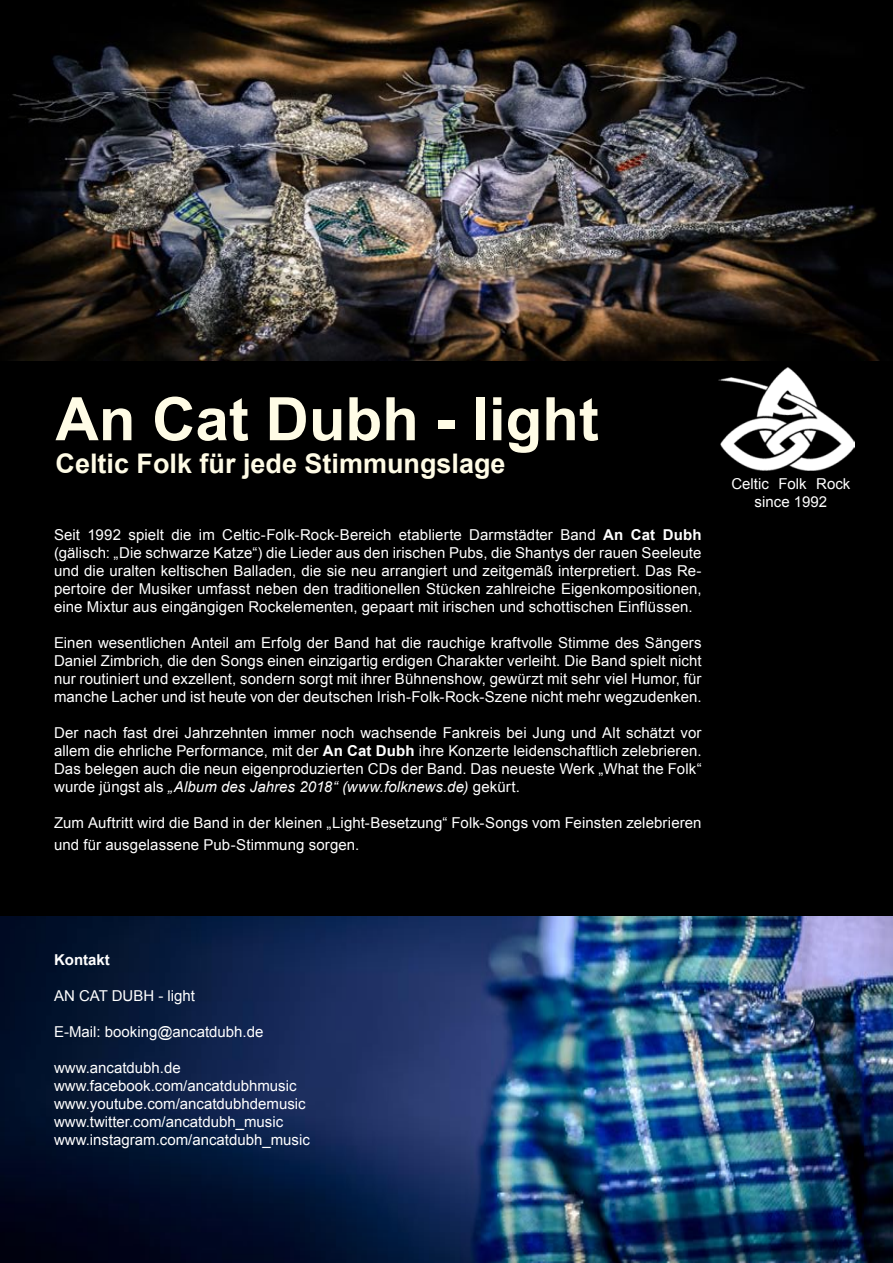
<style>
.page{position:relative;width:893px;height:1263px;background:#fff}
.page>*{position:absolute;margin:0;border:0;box-sizing:border-box;transform-origin:0 0}
.t1{font:700 60px "Arial";color:#fffce6}
.t2{font:700 27px "Arial";color:#fffce6}
.t3{font:15px/18px "Arial";color:#fff;text-align:justify}
.t4{font:700 15px "Arial";color:#fff}
.s1{font-weight:700}
.s2{font-style:italic}
</style>
<div class="page">
<div style="left:0;top:361px;width:893px;height:555px;background:#000"></div>
<img style="left:0;top:916px;width:893px;height:347px">
<img style="left:719px;top:368px;width:135px;height:102px">
<img style="left:0;top:0;width:893px;height:361px">
<h1 class="t1" style="left:56px;top:379px;width:545px">An Cat Dubh - light</h1>
<h2 class="t2" style="left:56px;top:445px;width:452px">Celtic Folk für jede Stimmungslage</h2>
<p class="t3" style="left:54px;top:526px;width:649px">Seit 1992 spielt die im Celtic-Folk-Rock-Bereich etablierte Darmstädter Band <span class="s1">An Cat Dubh </span>(gälisch: „Die schwarze Katze“) die Lieder aus den irischen Pubs, die Shantys der rauen Seeleute und die uralten keltischen Balladen, die sie neu arrangiert und zeitgemäß interpretiert. Das Re&shy;pertoire der Musiker umfasst neben den traditionellen Stücken zahlreiche Eigenkompositionen, eine Mixtur aus eingängigen Rockelementen, gepaart mit irischen und schottischen Einflüssen.</p>
<p class="t3" style="left:54px;top:634px;width:649px">Einen wesentlichen Anteil am Erfolg der Band hat die rauchige kraftvolle Stimme des Sängers Daniel Zimbrich, die den Songs einen einzigartig erdigen Charakter verleiht. Die Band spielt nicht nur routiniert und exzellent, sondern sorgt mit ihrer Bühnenshow, gewürzt mit sehr viel Humor, für manche Lacher und ist heute von der deutschen Irish-Folk-Rock-Szene nicht mehr wegzudenken.</p>
<p class="t3" style="left:54px;top:724px;width:649px">Der nach fast drei Jahrzehnten immer noch wachsende Fankreis bei Jung und Alt schätzt vor allem die ehrliche Performance, mit der <span class="s1">An Cat Dubh</span> ihre Konzerte leidenschaftlich zelebrieren.<br>Das belegen auch die neun eigenproduzierten CDs der Band. Das neueste Werk „What the Folk“ wurde jüngst als <span class="s2">„Album des Jahres 2018“ (www.folknews.de)</span> gekürt.</p>
<p class="t3" style="left:54px;top:812px;width:649px;line-height:21.6px">Zum Auftritt wird die Band in der kleinen „Light-Besetzung“ Folk-Songs vom Feinsten zelebrieren und für ausgelassene Pub-Stimmung sorgen.</p>
<p class="t3" style="left:731px;top:475px;width:121px;text-align:center">Celtic Folk Rock since 1992</p>
<p class="t4" style="left:54px;top:950px;width:57px">Kontakt</p>
<p class="t3" style="left:54px;top:987px;width:143px">AN CAT DUBH - light</p>
<p class="t3" style="left:54px;top:1023px;width:211px">E-Mail: booking@ancatdubh.de</p>
<p class="t3" style="left:54px;top:1059px;width:257px;text-align:left">www.ancatdubh.de www.facebook.com/ancatdubhmusic www.youtube.com/ancatdubhdemusic www.twitter.com/ancatdubh_music www.instagram.com/ancatdubh_music</p>
</div>
